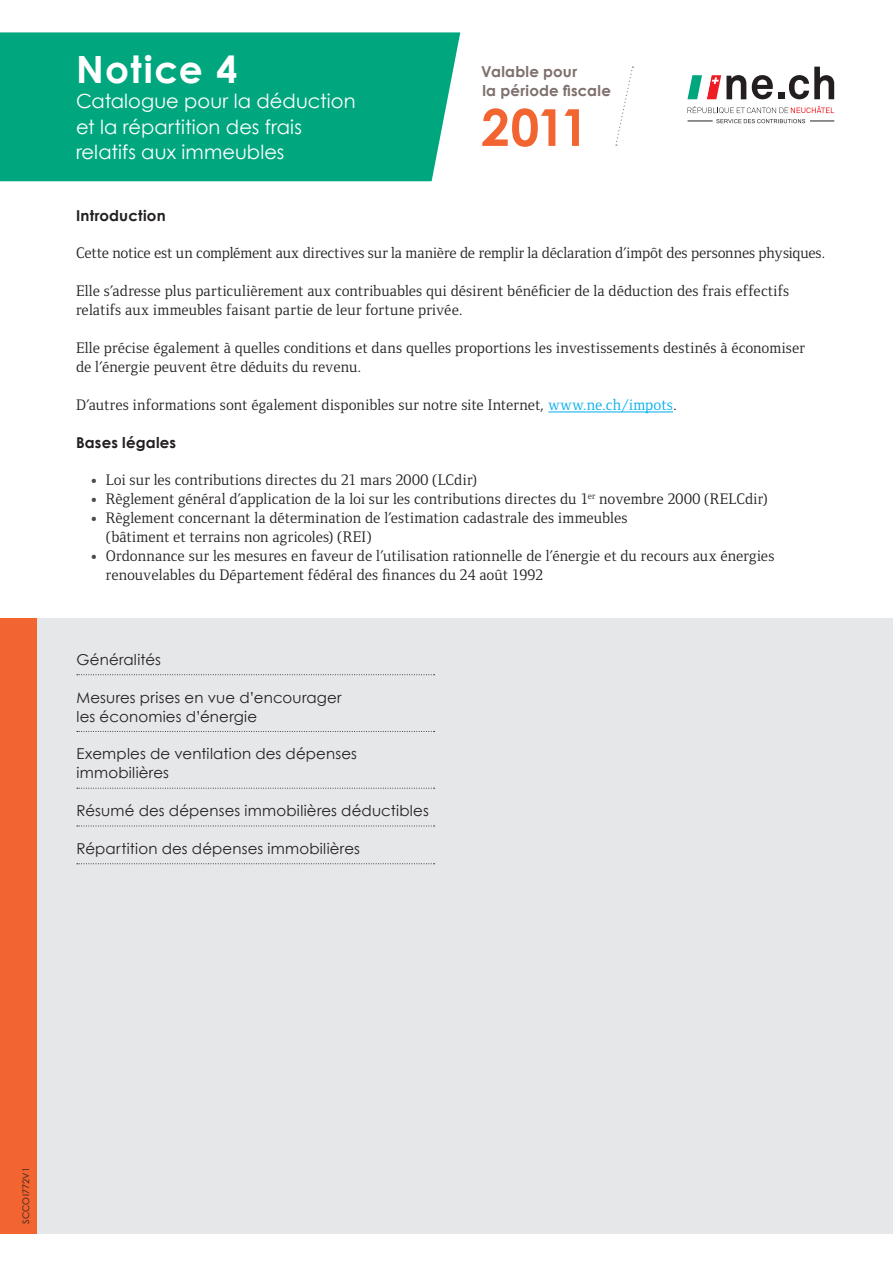
<style>
.page{position:relative;width:893px;height:1263px;background:#fff}
.page>*{position:absolute;margin:0;border:0;box-sizing:border-box;transform-origin:0 0}
.t1{font:700 51px "Century Gothic";color:#f26430}
.t2{font:700 37.5px "Century Gothic";letter-spacing:.04em;color:#fff}
.t3{font:19.5px/25.5px "Century Gothic";letter-spacing:.005em;color:#fff}
.t4{font:15.75px/18.9px "Foundry Form Serif";letter-spacing:.005em;color:#231f20}
.t5{font:15px/18.9px "Century Gothic";letter-spacing:.01em;color:#231f20}
.t6{font:700 15px/19.5px "Century Gothic";letter-spacing:.02em;color:#7d6f6c}
.t7{font:700 15px "Century Gothic";letter-spacing:.015em;color:#231f20}
.t8{font:9px "Century Gothic";letter-spacing:.015em;color:#231f20}
.s1{color:#00aeef}
.s2{font-family:"Cambria";font-size:14.25px;color:#4b4c4d}
</style>
<div class="page">
<div style="left:0;top:618px;width:893px;height:615px;background:#e6e7e9"></div>
<div style="left:0;top:32px;width:460px;height:149px;background:#00a77e"></div>
<hr style="left:548px;top:412px;width:125px;height:1px;background:#00aeef">
<svg style="left:77px;top:674px;width:358px;height:1px"></svg>
<svg style="left:77px;top:731px;width:358px;height:1px"></svg>
<svg style="left:77px;top:788px;width:358px;height:1px"></svg>
<svg style="left:77px;top:826px;width:358px;height:1px"></svg>
<svg style="left:77px;top:863px;width:358px;height:1px"></svg>
<svg style="left:615px;top:67px;width:18px;height:79px"></svg>
<svg style="left:752px;top:75px;width:21px;height:24px"></svg>
<div style="left:778px;top:92px;width:6px;height:7px;background:#231f20"></div>
<svg style="left:789px;top:67px;width:45px;height:32px"></svg>
<svg style="left:687px;top:106px;width:147px;height:7px"></svg>
<svg style="left:687px;top:75px;width:59px;height:24px"></svg>
<svg style="left:688px;top:119px;width:146px;height:4px"></svg>
<div style="left:0;top:618px;width:36px;height:615px;background:#f26430"></div>
<h2 class="t2" style="left:76px;top:45px;width:163px">Notice 4</h2>
<p class="t3" style="left:76px;top:88px;width:281px">Catalogue pour la déduction et la répartition des frais relatifs aux immeubles</p>
<p class="t6" style="left:481px;top:61px;width:131px">Valable pour<br>la période fiscale</p>
<h1 class="t1" style="left:481px;top:95px;width:109px">2011</h1>
<p class="t7" style="left:76px;top:206px;width:91px">Introduction</p>
<p class="t4" style="left:76px;top:244px;width:751px">Cette notice est un complément aux directives sur la manière de remplir la déclaration d’impôt des personnes physiques.</p>
<p class="t4" style="left:76px;top:282px;width:715px">Elle s’adresse plus particulièrement aux contribuables qui désirent bénéficier de la déduction des frais effectifs relatifs aux immeubles faisant partie de leur fortune privée.</p>
<p class="t4" style="left:76px;top:338px;width:730px">Elle précise également à quelles conditions et dans quelles proportions les investissements destinés à économiser de l’énergie peuvent être déduits du revenu.</p>
<p class="t4" style="left:76px;top:395px;width:602px">D’autres informations sont également disponibles sur notre site Internet, <span class="s1">www.ne.ch/impots</span>.</p>
<p class="t7" style="left:76px;top:433px;width:102px">Bases légales</p>
<p class="t4" style="left:91px;top:471px;width:387px"><span class="s2">•</span> Loi sur les contributions directes du 21 mars 2000 (LCdir)</p>
<p class="t4" style="left:91px;top:489px;width:678px"><span class="s2">•</span> Règlement général d’application de la loi sur les contributions directes du 1<sup>er</sup> novembre 2000 (RELCdir)</p>
<p class="t4" style="left:106px;top:508px;width:523px;text-indent:-15px"><span class="s2">•</span> Règlement concernant la détermination de l’estimation cadastrale des immeubles (bâtiment et terrains non agricoles) (REI)</p>
<p class="t4" style="left:106px;top:546px;width:670px;text-indent:-15px"><span class="s2">•</span> Ordonnance sur les mesures en faveur de l’utilisation rationnelle de l’énergie et du recours aux énergies renouvelables du Département fédéral des finances du 24 août 1992</p>
<p class="t5" style="left:77px;top:650px;width:86px">Généralités</p>
<p class="t5" style="left:77px;top:688px;width:267px">Mesures prises en vue d’encourager les économies d’énergie</p>
<p class="t5" style="left:77px;top:744px;width:282px">Exemples de ventilation des dépenses immobilières</p>
<p class="t5" style="left:77px;top:801px;width:354px">Résumé des dépenses immobilières déductibles</p>
<p class="t5" style="left:77px;top:839px;width:285px">Répartition des dépenses immobilières</p>
<p class="t8" style="left:21px;top:1224px;width:58px;rotate:-90deg">SCCOI772V1</p>
</div>
